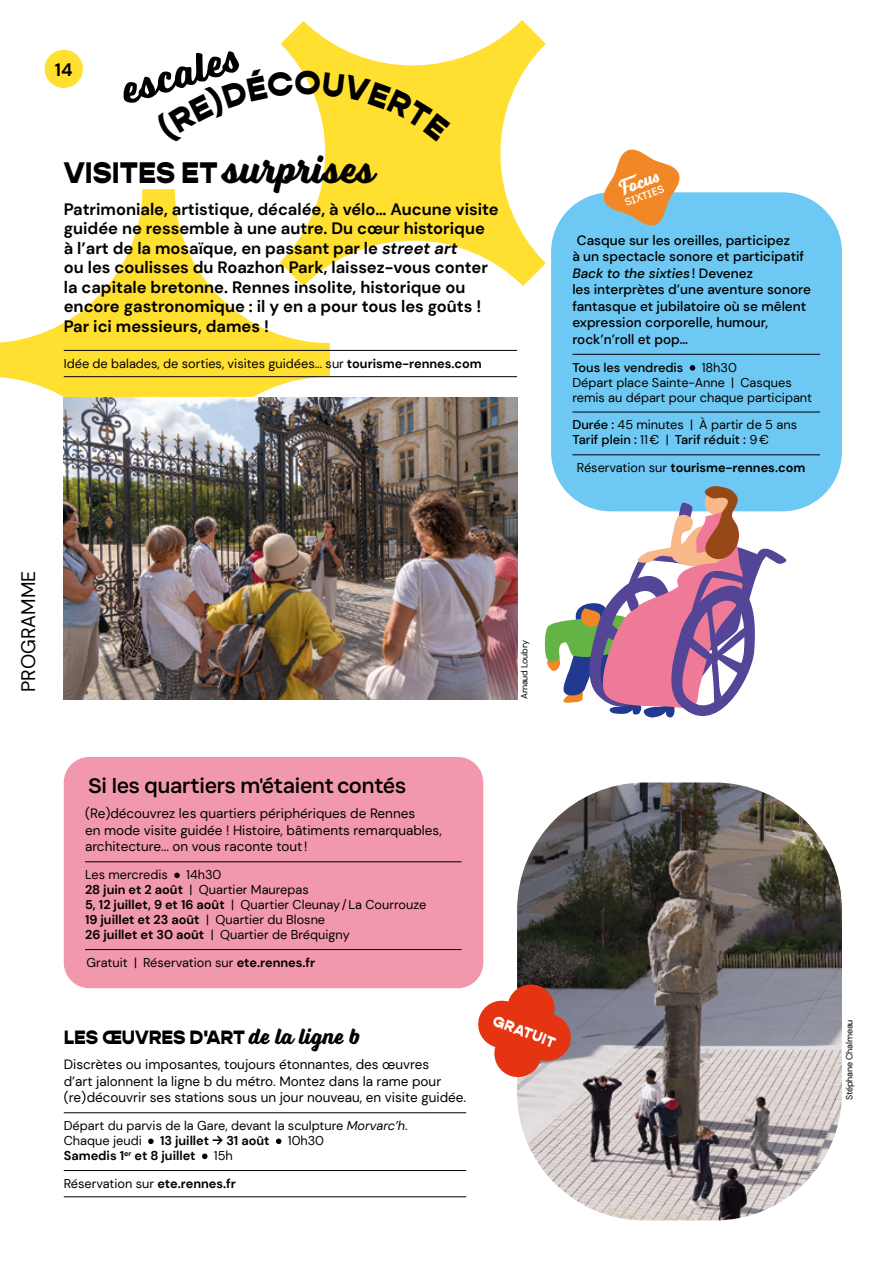
<style>
.page{position:relative;width:893px;height:1263px;background:#fff}
.page>*{position:absolute;margin:0;border:0;box-sizing:border-box;transform-origin:0 0}
.t1{font:700 44.55px "Voltage";color:#000}
.t2{font:900 30px "Gopher";color:#000}
.t3{font:500 19.5px "Condate";color:#000}
.t4{font:900 19.5px "Gopher";color:#000}
.t5{font:19.5px "DM Sans";color:#000}
.t6{font:700 18.15px "Voltage";color:#fff}
.t7{font:700 18px "DM Sans";color:#000}
.t8{font:700 16.5px/19.5px "DM Sans";color:#000}
.t9{font:900 15px "Gopher";color:#fff}
.t10{font:13.5px/16.5px "DM Sans";color:#000}
.t11{font:500 13.5px/16.5px "DM Sans";color:#000}
.t12{font:12.75px/15px "DM Sans";color:#000}
.t13{font:500 12.75px/15px "DM Sans";color:#000}
.t14{font:700 12.75px "DM Sans";color:#000}
.t15{font:600 10.5px "Intro";color:#fff}
.t16{font:9px "DM Sans";letter-spacing:-.02em;color:#000}
.s1{font-family:"Voltage";font-weight:700;font-size:42px}
.s2{font-style:italic}
.s3{font-weight:700}
.s4{font-weight:400}
.s5{font-family:"Voltage";font-weight:700;font-size:24px}
.s6{font-family:"Condate";font-weight:500}
</style>
<div class="page">
<div style="left:45px;top:50px;width:38px;height:38px;background:#ffdf30;border-radius:50%"></div>
<svg style="left:0;top:189px;width:330px;height:343px"></svg>
<svg style="left:280px;top:20px;width:266px;height:266px;fill:#ffdf30"></svg>
<hr style="left:64px;top:1112px;width:402px;height:1px;background:#000">
<hr style="left:64px;top:1170px;width:402px;height:1px;background:#000">
<hr style="left:64px;top:1196px;width:402px;height:1px;background:#000">
<svg style="left:148px;top:1138px;width:6px;height:6px"></svg>
<svg style="left:276px;top:1138px;width:5px;height:6px"></svg>
<svg style="left:202px;top:1153px;width:6px;height:6px"></svg>
<div style="left:64px;top:757px;width:419px;height:231px;background:#f298ad;border-radius:26px"></div>
<hr style="left:85px;top:861px;width:377px;height:1px;background:#000">
<hr style="left:85px;top:949px;width:377px;height:1px;background:#000">
<svg style="left:174px;top:872px;width:6px;height:6px"></svg>
<hr style="left:64px;top:350px;width:453px;height:1px;background:#000">
<hr style="left:64px;top:376px;width:453px;height:1px;background:#000">
<div style="left:551px;top:192px;width:291px;height:319px;background:#6dc9f3;border-radius:60px"></div>
<hr style="left:572px;top:354px;width:248px;height:1px;background:#000">
<hr style="left:572px;top:412px;width:248px;height:1px;background:#000">
<hr style="left:572px;top:454px;width:248px;height:1px;background:#000">
<svg style="left:690px;top:365px;width:5px;height:6px"></svg>
<img style="left:64px;top:398px;width:453px;height:302px">
<img style="left:517px;top:782px;width:325px;height:438px">
<svg style="left:602px;top:149px;width:80px;height:77px"></svg>
<svg style="left:544px;top:485px;width:247px;height:233px"></svg>
<svg style="left:478px;top:982px;width:95px;height:98px"></svg>
<svg style="left:280px;top:69px;width:171px;height:75px"></svg>
<h3 class="t7" style="left:55px;top:58px;width:19px">14</h3>
<h1 class="t1" style="left:114px;top:65px;width:123px;rotate:-17deg">escales</h1>
<h2 class="t2" style="left:64px;top:154px;width:311px">VISITES ET <span class="s1">surprises</span></h2>
<p class="t8" style="left:64px;top:199px;width:437px">Patrimoniale, artistique, décalée, à vélo… Aucune visite guidée ne ressemble à une autre. Du cœur historique<br>à l’art de la mosaïque, en passant par le <span class="s2">street art<br></span>ou les coulisses du Roazhon Park, laissez‑vous conter la capitale bretonne. Rennes insolite, historique ou encore gastronomique : il y en a pour tous les goûts !<br>Par ici messieurs, dames !</p>
<p class="t12" style="left:64px;top:356px;width:420px">Idée de balades, de sorties, visites guidées... sur <span class="s3">tourisme-rennes.com</span></p>
<h3 class="t6" style="left:616px;top:179px;width:43px;rotate:-20deg">Focus</h3>
<p class="t15" style="left:623px;top:196px;width:43px;rotate:-20deg">SIXTIES</p>
<p class="t11" style="left:572px;top:232px;width:240px;text-indent:4px">Casque sur les oreilles, participez<br>à un spectacle sonore et participatif <span class="s2">Back to the sixties</span>! Devenez<br>les interprètes d’une aventure sonore fantasque et jubilatoire où se mêlent expression corporelle, humour, rock’n’roll et pop…</p>
<p class="t13" style="left:572px;top:360px;width:113px">Tous les vendredis</p>
<p class="t12" style="left:572px;top:360px;width:241px;text-indent:129px">18h30<br>Départ place Sainte-Anne | Casques remis au départ pour chaque participant</p>
<p class="t13" style="left:572px;top:417px;width:226px">Durée : <span class="s4">45 minutes | À partir de 5 ans<br></span>Tarif plein : <span class="s4">11€ |</span> Tarif réduit : <span class="s4">9€</span></p>
<p class="t14" style="left:577px;top:460px;width:230px"><span class="s4">Réservation sur</span> tourisme-rennes.com</p>
<h3 class="t5" style="left:16px;top:692px;width:123px;rotate:-90deg">PROGRAMME</h3>
<p class="t16" style="left:519px;top:699px;width:61px;rotate:-90deg">Arnaud Loubry</p>
<h3 class="t3" style="left:88px;top:774px;width:319px">Si les quartiers m'étaient contés</h3>
<p class="t10" style="left:85px;top:805px;width:358px">(Re)découvrez les quartiers périphériques de Rennes<br>en mode visite guidée ! Histoire, bâtiments remarquables, architecture... on vous raconte tout!</p>
<p class="t12" style="left:85px;top:867px;width:84px">Les mercredis</p>
<p class="t12" style="left:85px;top:867px;width:343px;text-indent:101px">14h30<br><span class="s3">28 juin et 2 août</span> | Quartier Maurepas<br><span class="s3">5, 12 juillet, 9 et 16 août</span> | Quartier Cleunay/La Courrouze <span class="s3">19 juillet et 23 août</span> | Quartier du Blosne<br><span class="s3">26 juillet et 30 août</span> | Quartier de Bréquigny</p>
<p class="t12" style="left:87px;top:955px;width:230px">Gratuit | Réservation sur <span class="s3">ete.rennes.fr</span></p>
<h3 class="t4" style="left:64px;top:1026px;width:296px">LES ŒUVRES D'ART <span class="s5">de la ligne b</span></h3>
<p class="t10" style="left:64px;top:1056px;width:404px">Discrètes ou imposantes, toujours étonnantes, des œuvres<br>d’art jalonnent la ligne b du métro. Montez dans la rame pour (re)découvrir ses stations sous un jour nouveau, en visite guidée.</p>
<p class="t12" style="left:64px;top:1118px;width:345px">Départ du parvis de la Gare, devant la sculpture <span class="s2">Morvarc’h</span>.<br>Chaque jeudi</p>
<p class="t14" style="left:160px;top:1133px;width:111px">13 juillet <span class="s6">→</span> 31 août</p>
<p class="t12" style="left:288px;top:1133px;width:38px">10h30</p>
<p class="t14" style="left:64px;top:1148px;width:133px">Samedis 1<sup>er</sup> et 8 juillet</p>
<p class="t12" style="left:64px;top:1142px;width:174px;line-height:27.8px;text-align:right">15h<br>Réservation sur <span class="s3">ete.rennes.fr</span></p>
<p class="t9" style="left:497px;top:1011px;width:67px;rotate:21deg">GRATUIT</p>
<p class="t16" style="left:844px;top:1100px;width:82px;rotate:-90deg">Stéphane Chalmeau</p>
</div>
